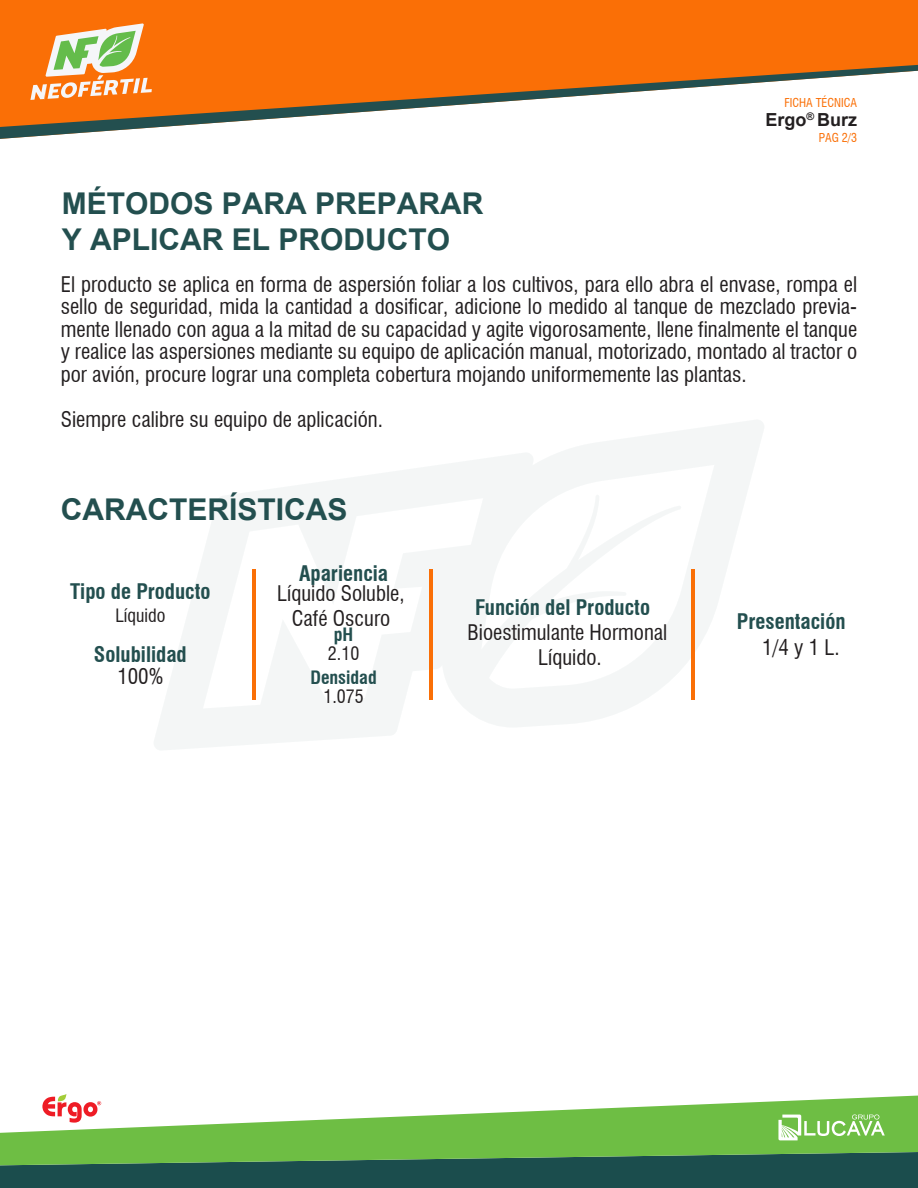
<style>
.page{position:relative;width:918px;height:1188px;background:#fff}
.page>*{position:absolute;margin:0;border:0;box-sizing:border-box;transform-origin:0 0}
.t1{font:700 30px/36px "Arial";color:#234f4f}
.t2{font:condensed 21px/22.5px "Swiss 721 BT";color:#231f20;text-align:center}
.t3{font:700 condensed 21px "Swiss 721 BT";color:#234f4f}
.t4{font:condensed 18px "Swiss 721 BT";color:#231f20}
.t5{font:700 condensed 18px "Swiss 721 BT";color:#234f4f}
.t6{font:700 18px "Arial";color:#231f20}
.t7{font:condensed 12px "Swiss 721 BT";color:#fa6f06}
</style>
<div class="page">
<div style="left:0;top:0;width:918px;height:65px;background:#fa6f06"></div>
<div style="left:0;top:1165px;width:918px;height:23px;background:#1b4d4d"></div>
<svg style="left:0;top:1096px;width:918px;height:69px;fill:#6ebe44"></svg>
<svg style="left:30px;top:23px;width:122px;height:42px"></svg>
<svg style="left:154px;top:420px;width:610px;height:330px"></svg>
<svg style="left:0;top:65px;width:918px;height:74px"></svg>
<svg style="left:40px;top:1094px;width:63px;height:31px"></svg>
<svg style="left:778px;top:1114px;width:107px;height:26px"></svg>
<hr style="left:252px;top:569px;width:4px;height:130px;background:#fa6f06">
<hr style="left:430px;top:569px;width:3px;height:130px;background:#fa6f06">
<hr style="left:692px;top:569px;width:3px;height:130px;background:#fa6f06">
<h1 class="t1" style="left:62px;top:186px;width:423px">MÉTODOS PARA PREPARAR<br>Y APLICAR EL PRODUCTO</h1>
<p class="t7" style="left:785px;top:96px;width:74px">FICHA TÉCNICA</p>
<p class="t7" style="left:819px;top:130px;width:40px">PAG 2/3</p>
<p class="t6" style="left:765px;top:107px;width:93px">Ergo<sup>®</sup> Burz</p>
<p class="t2" style="left:61px;top:273px;width:798px;text-align:justify">El producto se aplica en forma de aspersión foliar a los cultivos, para ello abra el envase, rompa el sello de seguridad, mida la cantidad a dosificar, adicione lo medido al tanque de mezclado previa&shy;mente llenado con agua a la mitad de su capacidad y agite vigorosamente, llene finalmente el tanque y realice las aspersiones mediante su equipo de aplicación manual, motorizado, montado al tractor o por avión, procure lograr una completa cobertura mojando uniformemente las plantas.</p>
<p class="t2" style="left:61px;top:408px;width:324px">Siempre calibre su equipo de aplicación.</p>
<h1 class="t1" style="left:61px;top:492px;width:288px">CARACTERÍSTICAS</h1>
<p class="t3" style="left:70px;top:579px;width:142px">Tipo de Producto</p>
<p class="t4" style="left:115px;top:604px;width:52px">Líquido</p>
<p class="t3" style="left:94px;top:642px;width:94px">Solubilidad</p>
<p class="t2" style="left:117px;top:666px;width:48px">100%</p>
<p class="t3" style="left:299px;top:561px;width:91px">Apariencia</p>
<p class="t2" style="left:277px;top:581px;width:129px;line-height:25.2px">Líquido Soluble,<br>Café Oscuro</p>
<p class="t5" style="left:334px;top:624px;width:21px">pH</p>
<p class="t4" style="left:328px;top:643px;width:33px">2.10</p>
<p class="t5" style="left:310px;top:667px;width:68px">Densidad</p>
<p class="t4" style="left:323px;top:685px;width:42px">1.075</p>
<p class="t3" style="left:475px;top:595px;width:177px">Función del Producto</p>
<p class="t2" style="left:468px;top:620px;width:201px;line-height:25.2px">Bioestimulante Hormonal<br>Líquido.</p>
<p class="t3" style="left:737px;top:609px;width:110px">Presentación</p>
<p class="t2" style="left:762px;top:636px;width:79px">1/4 y 1 L.</p>
</div>
